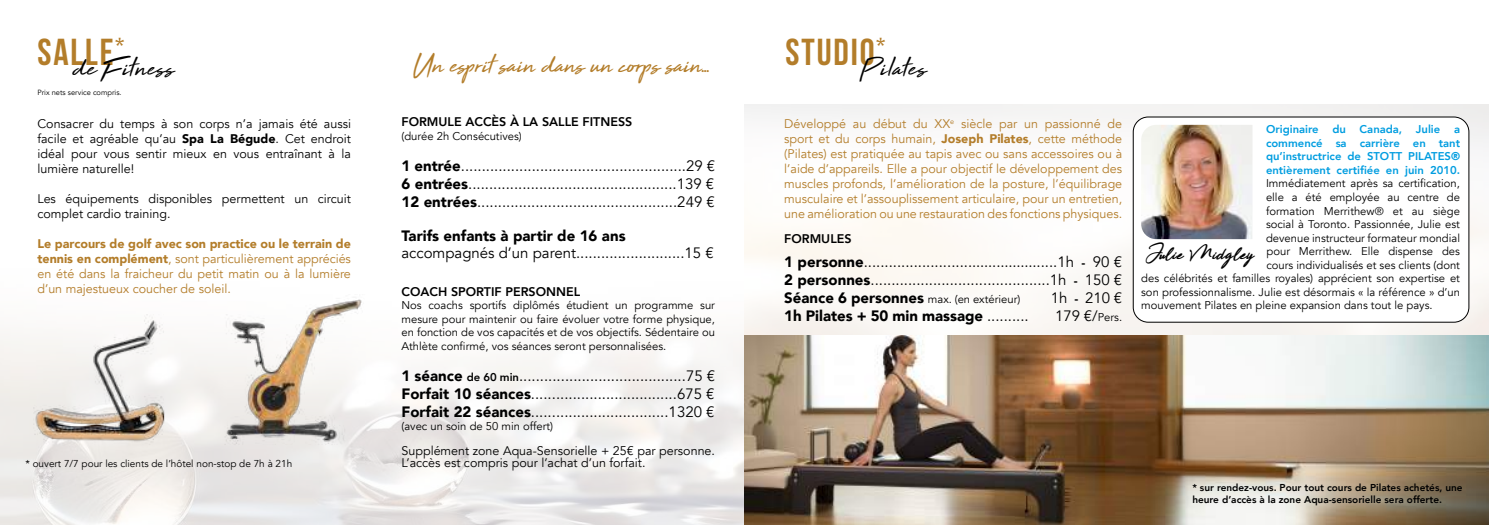
<style>
.page{position:relative;width:1489px;height:525px;background:#fff}
.page>*{position:absolute;margin:0;border:0;box-sizing:border-box;transform-origin:0 0}
.t1{font:700 37.5px "Bebas Neue";letter-spacing:.05em;color:#b37d2a}
.t2{font:30px "High Tide";color:#b37d2a}
.t3{font:30px "High Tide";letter-spacing:.03em;color:#000}
.t4{font:700 16.25px "Bestowens Family";letter-spacing:.03em;color:#000}
.t5{font:15px/18px "Avenir";color:#000;text-align:justify}
.t6{font:900 15px "Avenir";color:#000}
.t7{font:12.5px/15px "Avenir";color:#b37d2a;text-align:justify}
.t8{font:12.5px/15px "Avenir";color:#000;text-align:justify}
.t9{font:800 12.5px "Avenir";color:#000}
.t10{font:11.25px/13.5px "Avenir";color:#000;text-align:justify}
.t11{font:800 11.25px/13.5px "Avenir";color:#009de0;text-align:justify}
.t12{font:800 10px/12px "Avenir";color:#000}
.t13{font:10px "Avenir";color:#000}
.t14{font:7.5px "Avenir";color:#000}
.s1{font-family:"Bestowens Family"}
.s2{font-weight:900}
.s3{font-weight:800;font-size:11.25px}
.s4{font-weight:800;font-size:12.5px}
.s5{font-weight:900;font-size:15px}
.s6{font-weight:400}
.s7{font-size:11.25px}
</style>
<div class="page">
<img style="left:0;top:334px;width:744px;height:190px">
<img style="left:744px;top:104px;width:744px;height:231px">
<img style="left:14px;top:299px;width:358px;height:169px">
<img style="left:744px;top:335px;width:744px;height:189px">
<div style="left:1133px;top:117px;width:335px;height:205px;background:#fff;border-radius:15px"></div>
<div style="left:1132px;top:117px;width:336px;height:205px;border:1px solid #000;border-radius:15px"></div>
<img style="left:1141px;top:125px;width:111px;height:114px">
<h1 class="t1" style="left:37px;top:32px;width:88px">SALLE<sup>*</sup></h1>
<h1 class="t1" style="left:785px;top:32px;width:101px">STUDIO<sup>*</sup></h1>
<h2 class="t2" style="left:415px;top:44px;width:298px">Un esprit sain dans un corps sain<span class="s1">…</span></h2>
<h2 class="t3" style="left:72px;top:47px;width:103px">de Fitness</h2>
<h2 class="t3" style="left:858px;top:47px;width:68px">Pilates</h2>
<p class="t14" style="left:37px;top:88px;width:86px">Prix nets service compris.</p>
<p class="t8" style="left:37px;top:116px;width:315px">Consacrer du temps à son corps n’a jamais été aussi facile et agréable qu’au <span class="s2">Spa La Bégude</span>. Cet endroit idéal pour vous sentir mieux en vous entraînant à la lumière naturelle!</p>
<p class="t8" style="left:37px;top:191px;width:315px">Les équipements disponibles permettent un circuit complet cardio training.</p>
<p class="t7" style="left:37px;top:236px;width:315px"><span class="s2">Le parcours de golf avec son practice ou le terrain de tennis en complément</span>, sont particulièrement appréciés en été dans la fraicheur du petit matin ou à la lumière d’un majestueux coucher de soleil.</p>
<p class="t9" style="left:401px;top:112px;width:232px">FORMULE ACCÈS À LA SALLE FITNESS</p>
<p class="t10" style="left:401px;top:129px;width:122px">(durée 2h Consécutives)</p>
<h3 class="t5" style="left:401px;top:157px;width:315px"><span class="s2">1 entrée</span>......................................................29 € <span class="s2">6 entrées</span>..................................................139 € <span class="s2">12 entrées</span>................................................249 €</h3>
<h3 class="t6" style="left:401px;top:223px;width:225px">Tarifs enfants à partir de 16 ans</h3>
<h3 class="t5" style="left:401px;top:243px;width:314px">accompagnés d’un parent..........................15 €</h3>
<p class="t9" style="left:401px;top:281px;width:180px">COACH SPORTIF PERSONNEL</p>
<p class="t10" style="left:401px;top:298px;width:315px">Nos coachs sportifs diplômés étudient un programme sur mesure pour maintenir ou faire évoluer votre forme physique, en fonction de vos capacités et de vos objectifs. Sédentaire ou Athlète confirmé, vos séances seront personnalisées.</p>
<h3 class="t5" style="left:401px;top:367px;width:315px"><span class="s2">1 séance</span> <span class="s3">de 60 min</span>........................................75 € <span class="s2">Forfait 10 séances</span>...................................675 € <span class="s2">Forfait 22 séances</span>.................................1320 €</h3>
<p class="t10" style="left:401px;top:419px;width:153px">(avec un soin de 50 min offert)</p>
<p class="t8" style="left:401px;top:443px;width:315px">Supplément zone Aqua-Sensorielle + 25€ par personne.</p>
<p class="t13" style="left:25px;top:457px;width:268px">* ouvert 7/7 pour les clients de l’hôtel non-stop de 7h à 21h</p>
<p class="t8" style="left:401px;top:455px;width:245px">L’accès est compris pour l’achat d’un forfait.</p>
<p class="t7" style="left:784px;top:116px;width:339px">Développé au début du XX<sup>e</sup> siècle par un passionné de sport et du corps humain, <span class="s2">Joseph Pilates</span>, cette méthode (Pilates) est pratiquée au tapis avec ou sans accessoires ou à l’aide d’appareils. Elle a pour objectif le développement des muscles profonds, l’amélioration de la posture, l’équilibrage musculaire et l’assouplissement articulaire, pour un entretien, une amélioration ou une restauration des fonctions physiques.</p>
<p class="t9" style="left:784px;top:229px;width:69px">FORMULES</p>
<h3 class="t5" style="left:784px;top:253px;width:339px"><span class="s2">1 personne</span>...............................................1h <span class="s4">-</span> 90 €<br><span class="s2">2 personnes</span>...........................................1h <span class="s4">-</span> 150 €</h3>
<p class="t10" style="left:784px;top:293px;width:237px"><span class="s5">Séance 6 personnes</span> max. (en extérieur)</p>
<h3 class="t5" style="left:1050px;top:289px;width:73px">1h <span class="s4">-</span> 210 €</h3>
<h3 class="t6" style="left:784px;top:303px;width:246px">1h Pilates + 50 min massage <span class="s6">..........</span></h3>
<h3 class="t5" style="left:1055px;top:307px;width:69px">179 €/<span class="s7">Pers.</span></h3>
<p class="t11" style="left:1265px;top:123px;width:195px">Originaire du Canada, Julie a commencé sa carrière en tant qu’instructrice de STOTT PILATES® entièrement certifiée en juin 2010.</p>
<p class="t10" style="left:1265px;top:177px;width:195px">Immédiatement après sa certification,</p>
<p class="t10" style="left:1265px;top:190px;width:195px">elle a été employée au centre de</p>
<p class="t10" style="left:1265px;top:204px;width:195px">formation Merrithew® et au siège</p>
<p class="t10" style="left:1265px;top:217px;width:195px">social à Toronto. Passionnée, Julie est</p>
<p class="t10" style="left:1265px;top:231px;width:195px">devenue instructeur formateur mondial</p>
<p class="t10" style="left:1266px;top:244px;width:195px">pour Merrithew. Elle dispense des</p>
<p class="t10" style="left:1266px;top:258px;width:195px">cours individualisés et ses clients (dont</p>
<p class="t10" style="left:1141px;top:271px;width:320px">des célébrités et familles royales) apprécient son expertise et</p>
<p class="t10" style="left:1141px;top:285px;width:320px">son professionnalisme. Julie est désormais « la référence » d’un</p>
<p class="t10" style="left:1141px;top:298px;width:293px">mouvement Pilates en pleine expansion dans tout le pays.</p>
<h3 class="t4" style="left:1146px;top:245px;width:110px">Julie Midgley</h3>
<p class="t12" style="left:1192px;top:481px;width:272px">* sur rendez-vous. Pour tout cours de Pilates achetés, une heure d’accès à la zone Aqua-sensorielle sera offerte.</p>
</div>
